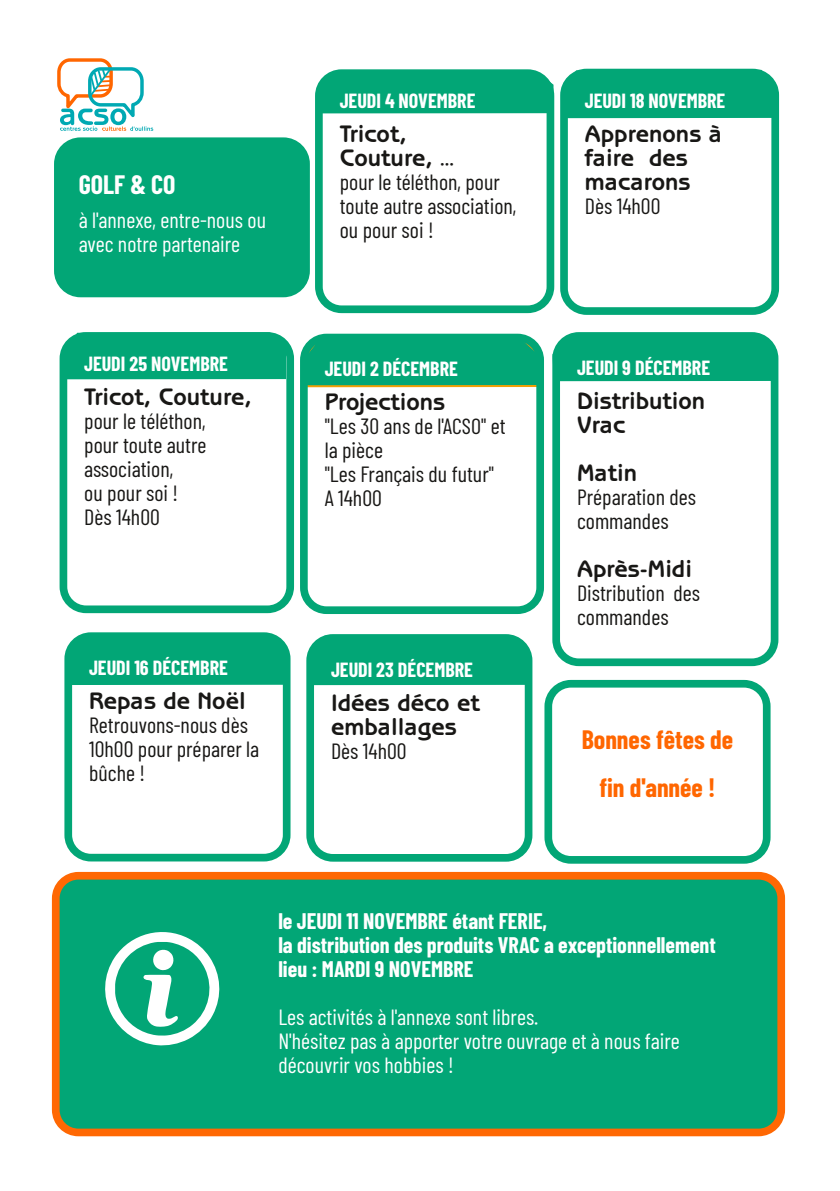
<style>
.page{position:relative;width:840px;height:1191px;background:#fff}
.page>*{position:absolute;margin:0;border:0;box-sizing:border-box;transform-origin:0 0}
.t1{font:700 26px/48px "Barlow Condensed";color:#f60;text-align:center}
.t2{font:700 26px "Barlow Condensed";letter-spacing:-.005em;color:#fff}
.t3{font:700 24px/24px "Benguiat Gothic Std";color:#181715}
.t4{font:22px/24px "Barlow Condensed";color:#181715}
.t5{font:22px/24px "Barlow Condensed";color:#fff}
.t6{font:700 22px/24px "Barlow Condensed";color:#fff}
.t7{font:700 20px "Barlow Condensed";color:#fff}
.s1{font-family:"Barlow Condensed";font-weight:400}
</style>
<div class="page">
<div style="left:69px;top:332px;width:216px;height:47px;background:#02a676"></div>
<div style="left:569px;top:78px;width:200px;height:40px;background:#02a676"></div>
<div style="left:324px;top:78px;width:229px;height:35px;background:#02a676"></div>
<div style="left:56px;top:875px;width:724px;height:257px;background:#02a676;border-radius:23px"></div>
<div style="left:52px;top:872px;width:732px;height:264px;border:8px solid #ff6803;border-radius:23px"></div>
<div style="left:315px;top:643px;width:208px;height:42px;background:#02a676"></div>
<div style="left:73px;top:641px;width:208px;height:44px;background:#02a676"></div>
<div style="left:561px;top:341px;width:208px;height:40px;background:#02a676"></div>
<div style="left:309px;top:343px;width:225px;height:45px;background:#02a676"></div>
<svg style="left:57px;top:58px;width:96px;height:73px"></svg>
<div style="left:315px;top:69px;width:239px;height:244px;border:8px solid #02a676;border-radius:23px"></div>
<div style="left:560px;top:69px;width:218px;height:246px;border:8px solid #02a676;border-radius:23px"></div>
<div style="left:60px;top:332px;width:234px;height:281px;border:8px solid #02a676;border-radius:23px"></div>
<svg style="left:105px;top:932px;width:115px;height:114px"></svg>
<div style="left:58px;top:141px;width:248px;height:152px;background:#02a676;border-radius:23px"></div>
<div style="left:54px;top:137px;width:256px;height:160px;border:8px solid #02a676;border-radius:23px"></div>
<div style="left:300px;top:334px;width:243px;height:280px;border:8px solid #02a676;border-radius:23px"></div>
<div style="left:552px;top:332px;width:226px;height:334px;border:8px solid #02a676;border-radius:23px"></div>
<div style="left:64px;top:632px;width:226px;height:229px;border:8px solid #02a676;border-radius:23px"></div>
<div style="left:306px;top:634px;width:226px;height:227px;border:8px solid #02a676;border-radius:23px"></div>
<div style="left:544px;top:680px;width:226px;height:183px;border:8px solid #02a676;border-radius:23px"></div>
<p class="t2" style="left:79px;top:168px;width:98px">GOLF &amp; CO</p>
<p class="t5" style="left:79px;top:207px;width:189px">à l'annexe, entre-nous ou avec notre partenaire</p>
<p class="t7" style="left:84px;top:351px;width:145px">JEUDI 25 NOVEMBRE</p>
<p class="t3" style="left:84px;top:388px;width:169px">Tricot, Couture,</p>
<p class="t4" style="left:84px;top:408px;width:123px">pour le téléthon, pour toute autre association,<br>ou pour soi !<br>Dès 14h00</p>
<p class="t7" style="left:89px;top:655px;width:140px">JEUDI 16 DÉCEMBRE</p>
<p class="t3" style="left:89px;top:692px;width:158px">Repas de Noël</p>
<p class="t4" style="left:89px;top:712px;width:172px">Retrouvons-nous dès<br>10h00 pour préparer la bûche !</p>
<p class="t7" style="left:339px;top:88px;width:137px">JEUDI 4 NOVEMBRE</p>
<p class="t3" style="left:339px;top:126px;width:116px">Tricot,<br>Couture, <span class="s1">...</span></p>
<p class="t4" style="left:339px;top:169px;width:178px">pour le téléthon, pour toute autre association, ou pour soi !</p>
<p class="t7" style="left:324px;top:356px;width:134px">JEUDI 2 DÉCEMBRE</p>
<p class="t3" style="left:324px;top:393px;width:122px">Projections</p>
<p class="t4" style="left:324px;top:413px;width:182px">"Les 30 ans de l'ACSO" et la pièce<br>"Les Français du futur"<br>A 14h00</p>
<p class="t7" style="left:331px;top:656px;width:143px">JEUDI 23 DÉCEMBRE</p>
<p class="t3" style="left:331px;top:694px;width:150px">Idées déco et emballages</p>
<p class="t4" style="left:331px;top:738px;width:77px">Dès 14h00</p>
<p class="t7" style="left:584px;top:88px;width:142px">JEUDI 18 NOVEMBRE</p>
<p class="t3" style="left:584px;top:125px;width:139px">Apprenons à faire des macarons</p>
<p class="t4" style="left:584px;top:193px;width:77px">Dès 14h00</p>
<p class="t7" style="left:576px;top:354px;width:134px">JEUDI 9 DÉCEMBRE</p>
<p class="t3" style="left:576px;top:392px;width:130px">Distribution<br>Vrac</p>
<p class="t3" style="left:576px;top:464px;width:62px">Matin</p>
<p class="t4" style="left:576px;top:484px;width:121px">Préparation des commandes</p>
<p class="t3" style="left:576px;top:560px;width:116px">Après-Midi</p>
<p class="t4" style="left:576px;top:580px;width:125px">Distribution des commandes</p>
<p class="t1" style="left:581px;top:714px;width:153px">Bonnes fêtes de fin d'année !</p>
<p class="t6" style="left:278px;top:908px;width:439px">le JEUDI 11 NOVEMBRE étant FERIE,<br>la distribution des produits VRAC a exceptionnellement lieu : MARDI 9 NOVEMBRE</p>
<p class="t5" style="left:278px;top:1004px;width:403px">Les activités à l'annexe sont libres.<br>N'hésitez pas à apporter votre ouvrage et à nous faire découvrir vos hobbies !</p>
</div>
